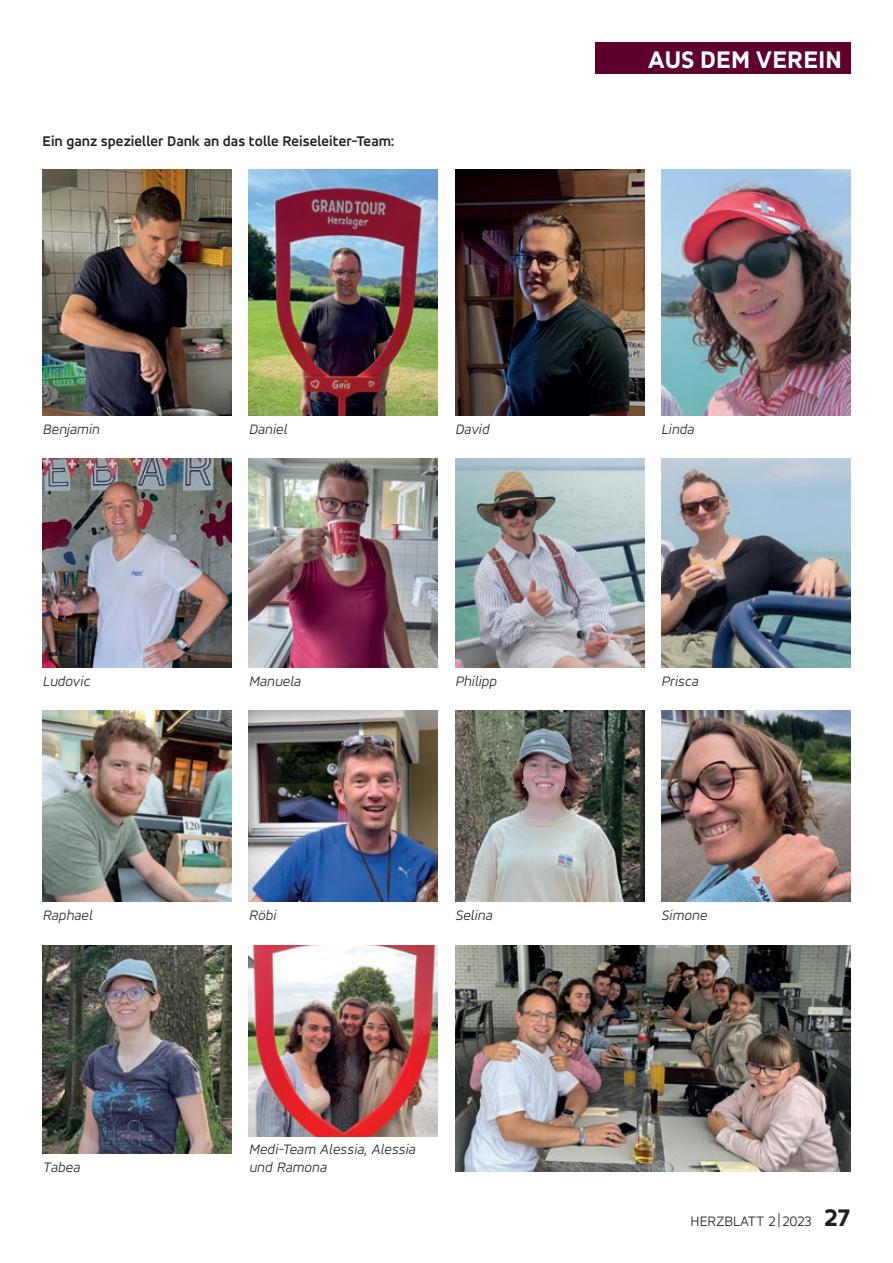
<style>
.page{position:relative;width:893px;height:1263px;background:#fff}
.page>*{position:absolute;margin:0;border:0;box-sizing:border-box;transform-origin:0 0}
.t1{font:800 25.5px "Accord Alternate";color:#fff}
.t2{font:italic 300 15px/18px "Accord Alternate";color:#231f20}
.t3{font:700 15px "Accord Alternate";color:#231f20}
.t4{font:300 15px "Accord Alternate";color:#231f20}
.s1{font-weight:800;font-size:25.5px}
</style>
<div class="page">
<div style="left:595px;top:43px;width:255px;height:31px;background:#5d002e"></div>
<img style="left:43px;top:170px;width:189px;height:246px">
<img style="left:43px;top:459px;width:189px;height:209px">
<img style="left:43px;top:711px;width:189px;height:191px">
<img style="left:43px;top:945px;width:189px;height:209px">
<img style="left:455px;top:170px;width:189px;height:246px">
<img style="left:455px;top:459px;width:189px;height:209px">
<img style="left:455px;top:711px;width:189px;height:191px">
<img style="left:249px;top:170px;width:189px;height:246px">
<img style="left:249px;top:459px;width:189px;height:209px">
<img style="left:249px;top:711px;width:189px;height:191px">
<img style="left:249px;top:945px;width:189px;height:191px">
<img style="left:661px;top:170px;width:189px;height:246px">
<img style="left:661px;top:459px;width:189px;height:209px">
<img style="left:661px;top:711px;width:189px;height:191px">
<img style="left:455px;top:945px;width:395px;height:227px">
<p class="t3" style="left:43px;top:132px;width:353px">Ein ganz spezieller Dank an das tolle Reiseleiter-Team:</p>
<p class="t2" style="left:43px;top:419px;width:58px">Benjamin</p>
<p class="t2" style="left:249px;top:419px;width:40px">Daniel</p>
<p class="t2" style="left:455px;top:419px;width:36px">David</p>
<p class="t2" style="left:43px;top:671px;width:49px">Ludovic</p>
<p class="t2" style="left:249px;top:671px;width:53px">Manuela</p>
<p class="t2" style="left:455px;top:671px;width:43px">Philipp</p>
<p class="t2" style="left:43px;top:905px;width:51px">Raphael</p>
<p class="t2" style="left:249px;top:905px;width:29px">Röbi</p>
<p class="t2" style="left:455px;top:905px;width:39px">Selina</p>
<p class="t2" style="left:43px;top:1157px;width:39px">Tabea</p>
<p class="t2" style="left:249px;top:1139px;width:168px">Medi-Team Alessia, Alessia und Ramona</p>
<h1 class="t1" style="left:648px;top:44px;width:196px">AUS DEM VEREIN</h1>
<p class="t2" style="left:661px;top:419px;width:34px">Linda</p>
<p class="t2" style="left:661px;top:671px;width:38px">Prisca</p>
<p class="t2" style="left:661px;top:905px;width:47px">Simone</p>
<p class="t4" style="left:691px;top:1212px;width:161px">HERZBLATT 2 | 2023 <span class="s1">27</span></p>
</div>
